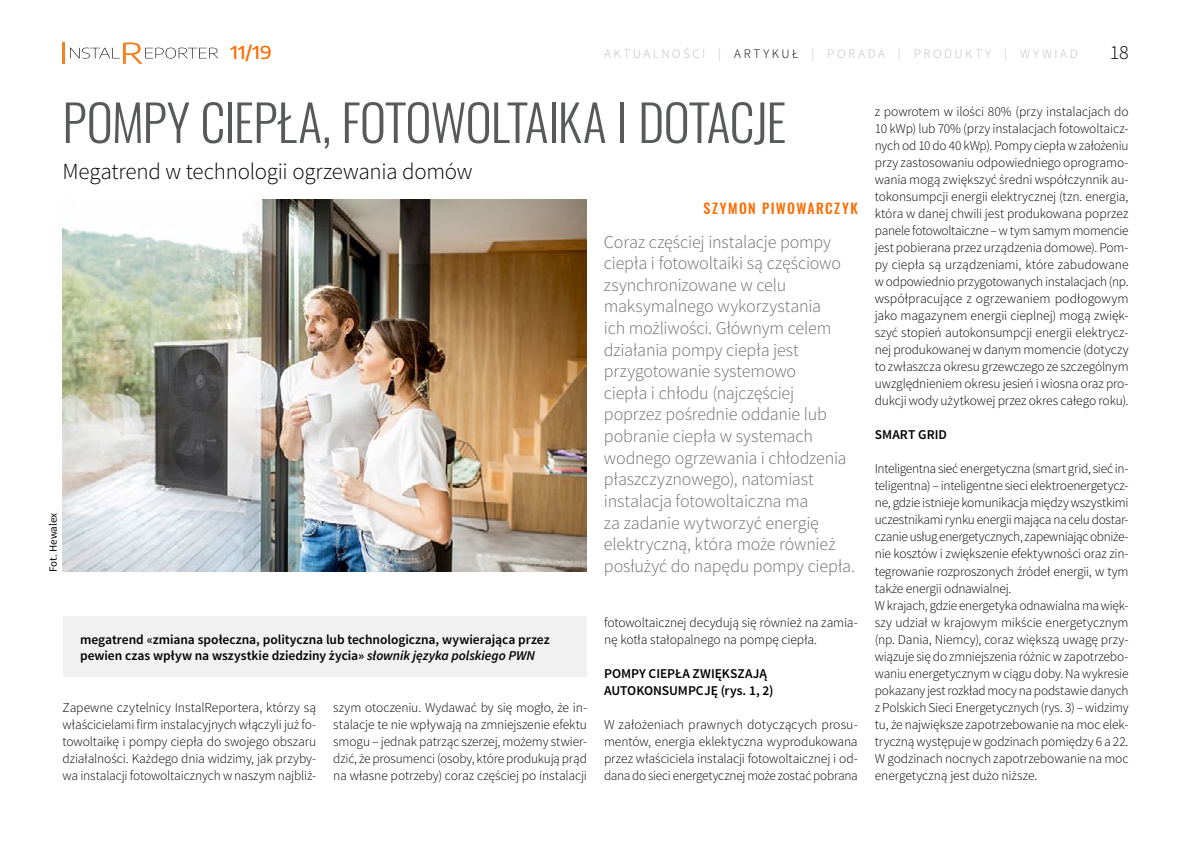
<style>
.page{position:relative;width:1191px;height:842px;background:#fff}
.page>*{position:absolute;margin:0;border:0;box-sizing:border-box;transform-origin:0 0}
.t1{font:300 50px "Oswald";letter-spacing:-.02em;color:#58595b}
.t2{font:300 23px "Source Sans Pro";letter-spacing:-.01em;color:#000}
.t3{font:300 20px "Source Sans Pro";color:#000}
.t4{font:300 18px/21.6px "Source Sans Pro";letter-spacing:-.01em;color:#6d6e71}
.t5{font:500 18px "Encode Sans";color:#ff6a00;scale:1.11 1}
.t6{font:500 14px "Oswald";letter-spacing:.1em;color:#ff6a00}
.t7{font:300 13.5px/17px "Source Sans Pro";letter-spacing:-.015em;color:#000;text-align:justify}
.t8{font:600 13.5px/17px "Source Sans Pro";letter-spacing:-.005em;color:#000}
.t9{font:300 13px "Source Sans Pro";letter-spacing:.195em;color:#bcbec0}
.t10{font:11px "Source Sans Pro";color:#000}
.s1{color:#000}
.s2{font-style:italic}
</style>
<div class="page">
<hr style="left:62px;top:43px;width:3px;height:21px;background:#f58020">
<svg style="left:70px;top:42px;width:148px;height:22px"></svg>
<div style="left:63px;top:616px;width:524px;height:61px;background:#f1f1f2"></div>
<img style="left:62px;top:199px;width:525px;height:373px">
<h3 class="t5" style="left:230px;top:40px;width:39px">11/19</h3>
<p class="t9" style="left:604px;top:46px;width:459px">AKTUALNOŚCI | <span class="s1">ARTYKUŁ</span> | PORADa | PRODUKTY | wywiad</p>
<h3 class="t3" style="left:1109px;top:40px;width:20px">18</h3>
<h1 class="t1" style="left:62px;top:89px;width:725px">POMPY CIEPŁA, FOTOWOLTAIKA I DOTACJE</h1>
<h2 class="t2" style="left:62px;top:157px;width:412px">Megatrend w technologii ogrzewania domów</h2>
<p class="t6" style="left:703px;top:199px;width:156px">SZYMON PIWOWARCZYK</p>
<p class="t10" style="left:46px;top:572px;width:61px;rotate:-90deg">Fot. Hewalex</p>
<p class="t8" style="left:80px;top:631px;width:471px;line-height:16.2px">megatrend «zmiana społeczna, polityczna lub technologiczna, wywierająca przez pewien czas wpływ na wszystkie dziedziny życia» <span class="s2">słownik języka polskiego PWN</span></p>
<p class="t7" style="left:63px;top:699px;width:255px">Zapewne czytelnicy InstalReportera, którzy są właścicielami firm instalacyjnych włączyli już fo&shy;towoltaikę i pompy ciepła do swojego obszaru działalności. Każdego dnia widzimy, jak przyby&shy;wa instalacji fotowoltaicznych w naszym najbliż-</p>
<p class="t7" style="left:333px;top:699px;width:255px">szym otoczeniu. Wydawać by się mogło, że in&shy;stalacje te nie wpływają na zmniejszenie efektu smogu – jednak patrząc szerzej, możemy stwier&shy;dzić, że prosumenci (osoby, które produkują prąd na własne potrzeby) coraz częściej po instalacji</p>
<p class="t4" style="left:604px;top:231px;width:252px">Coraz częściej instalacje pompy ciepła i fotowoltaiki są częściowo zsynchronizowane w celu maksymalnego wykorzystania<br>ich możliwości. Głównym celem działania pompy ciepła jest przygotowanie systemowo<br>ciepła i chłodu (najczęściej poprzez pośrednie oddanie lub pobranie ciepła w systemach wodnego ogrzewania i chłodzenia płaszczyznowego), natomiast instalacja fotowoltaiczna ma<br>za zadanie wytworzyć energię elektryczną, która może również posłużyć do napędu pompy ciepła.</p>
<p class="t7" style="left:604px;top:614px;width:255px">fotowoltaicznej decydują się również na zamia&shy;nę kotła stałopalnego na pompę ciepła.</p>
<p class="t8" style="left:604px;top:665px;width:171px">POMPY CIEPŁA ZWIĘKSZAJĄ<br>AUTOKONSUMPCJĘ (rys. 1, 2)</p>
<p class="t7" style="left:604px;top:716px;width:255px">W założeniach prawnych dotyczących prosu&shy;mentów, energia eklektyczna wyprodukowana przez właściciela instalacji fotowoltaicznej i od&shy;dana do sieci energetycznej może zostać pobrana</p>
<p class="t7" style="left:874px;top:103px;width:255px">z powrotem w ilości 80% (przy instalacjach do 10 kWp) lub 70% (przy instalacjach fotowoltaicz&shy;nych od 10 do 40 kWp). Pompy ciepła w założeniu przy zastosowaniu odpowiedniego oprogramo&shy;wania mogą zwiększyć średni współczynnik au&shy;tokonsumpcji energii elektrycznej (tzn. energia, która w danej chwili jest produkowana poprzez panele fotowoltaiczne – w tym samym momencie jest pobierana przez urządzenia domowe). Pom&shy;py ciepła są urządzeniami, które zabudowane w odpowiednio przygotowanych instalacjach (np. współpracujące z ogrzewaniem podłogowym jako magazynem energii cieplnej) mogą zwięk&shy;szyć stopień autokonsumpcji energii elektrycz&shy;nej produkowanej w danym momencie (dotyczy to zwłaszcza okresu grzewczego ze szczególnym uwzględnieniem okresu jesień i wiosna oraz pro&shy;dukcji wody użytkowej przez okres całego roku).</p>
<p class="t8" style="left:874px;top:427px;width:74px">SMART GRID</p>
<p class="t7" style="left:874px;top:460px;width:255px;text-align:left">Inteligentna sieć energetyczna (smart grid, sieć in&shy;teligentna) – inteligentne sieci elektroenergetycz&shy;ne, gdzie istnieje komunikacja między wszystkimi uczestnikami rynku energii mająca na celu dostar&shy;czanie usług energetycznych, zapewniając obniże&shy;nie kosztów i zwiększenie efektywności oraz zin&shy;tegrowanie rozproszonych źródeł energii, w tym także energii odnawialnej.<br>W krajach, gdzie energetyka odnawialna ma więk&shy;szy udział w krajowym mikście energetycznym (np. Dania, Niemcy), coraz większą uwagę przy&shy;wiązuje się do zmniejszenia różnic w zapotrzebo&shy;waniu energetycznym w ciągu doby. Na wykresie pokazany jest rozkład mocy na podstawie danych z Polskich Sieci Energetycznych (rys. 3) – widzimy tu, że największe zapotrzebowanie na moc elek&shy;tryczną występuje w godzinach pomiędzy 6 a 22.<br>W godzinach nocnych zapotrzebowanie na moc energetyczną jest dużo niższe.</p>
</div>
